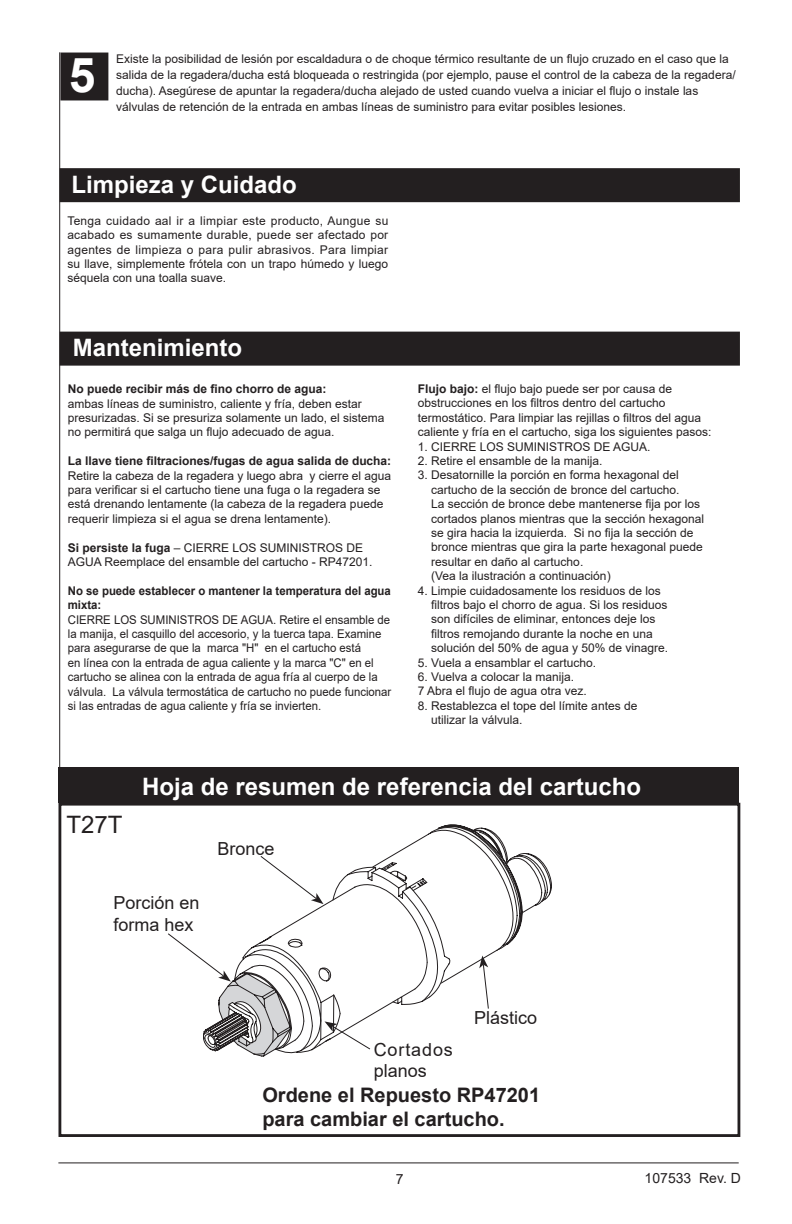
<style>
.page{position:relative;width:792px;height:1224px;background:#fff}
.page>*{position:absolute;margin:0;border:0;box-sizing:border-box;transform-origin:0 0}
.t1{font:700 48px "Arial";color:#fff}
.t2{font:700 24px "Arial";color:#fff}
.t3{font:24px "Arial";color:#231f20}
.t4{font:700 20px/24px "Arial";color:#231f20}
.t5{font:18px/21.6px "Arial";color:#231f20}
.t6{font:18px/21.6px "Arial";letter-spacing:.05em;color:#231f20}
.t7{font:14px "Arial";color:#231f20}
.t8{font:12px/14.4px "Arial";color:#231f20}
.t9{font:12px/14.4px "Arial";color:#231f20;scale:.95 1}
.t10{font:700 12px "Arial";color:#231f20}
.t11{font:700 12px/14.4px "Arial";color:#231f20;scale:.95 1}
.s1{font-weight:700}
</style>
<div class="page">
<div style="left:61px;top:54px;width:46px;height:45px;background:#231f20"></div>
<div style="left:60px;top:53px;width:48px;height:47px;border:2px solid #231f20"></div>
<hr style="left:58px;top:1162px;width:681px;height:1px;background:#231f20">
<svg style="left:276px;top:826px;width:275px;height:228px"></svg>
<div style="left:58px;top:768px;width:681px;height:35px;background:#231f20"></div>
<div style="left:61px;top:333px;width:678px;height:32px;background:#231f20"></div>
<div style="left:60px;top:332px;width:680px;height:34px;border:2px solid #231f20"></div>
<div style="left:61px;top:169px;width:678px;height:32px;background:#231f20"></div>
<div style="left:60px;top:168px;width:680px;height:34px;border:2px solid #231f20"></div>
<svg style="left:479px;top:956px;width:10px;height:54px"></svg>
<svg style="left:260px;top:855px;width:64px;height:49px"></svg>
<div style="left:58px;top:803px;width:682px;height:334px;border:3px solid #231f20"></div>
<svg style="left:168px;top:933px;width:122px;height:123px"></svg>
<svg style="left:325px;top:1021px;width:46px;height:29px"></svg>
<hr style="left:59px;top:52px;width:1px;height:719px;background:#231f20">
<h1 class="t1" style="left:69px;top:41px;width:28px">5</h1>
<p class="t8" style="left:116px;top:50px;width:621px;line-height:16px">Existe la posibilidad de lesión por escaldadura o de choque térmico resultante de un flujo cruzado en el caso que la salida de la regadera/ducha está bloqueada o restringida (por ejemplo, pause el control de la cabeza de la regadera/ ducha). Asegúrese de apuntar la regadera/ducha alejado de usted cuando vuelva a iniciar el flujo o instale las válvulas de retención de la entrada en ambas líneas de suministro para evitar posibles lesiones.</p>
<h2 class="t2" style="left:71px;top:168px;width:227px">Limpieza y Cuidado</h2>
<p class="t8" style="left:67px;top:213px;width:322px;text-align:justify">Tenga cuidado aal ir a limpiar este producto, Aungue su acabado es sumamente durable, puede ser afectado por agentes de limpieza o para pulir abrasivos. Para limpiar su llave, simplemente frótela con un trapo húmedo y luego séquela con una toalla suave.</p>
<h2 class="t2" style="left:73px;top:331px;width:171px">Mantenimiento</h2>
<p class="t10" style="left:68px;top:381px;width:260px">No puede recibir más de fino chorro de agua:</p>
<p class="t8" style="left:68px;top:396px;width:318px">ambas líneas de suministro, caliente y fría, deben estar presurizadas. Si se presuriza solamente un lado, el sistema no permitirá que salga un flujo adecuado de agua.</p>
<p class="t10" style="left:68px;top:453px;width:325px">La llave tiene filtraciones/fugas de agua salida de ducha:</p>
<p class="t8" style="left:68px;top:468px;width:325px">Retire la cabeza de la regadera y luego abra y cierre el agua para verificar si el cartucho tiene una fuga o la regadera se está drenando lentamente (la cabeza de la regadera puede requerir limpieza si el agua se drena lentamente).</p>
<p class="t8" style="left:68px;top:540px;width:306px"><span class="s1">Si persiste la fuga</span> – CIERRE LOS SUMINISTROS DE<br>AGUA Reemplace del ensamble del cartucho - RP47201.</p>
<p class="t11" style="left:68px;top:584px;width:342px">No se puede establecer o mantener la temperatura del agua mixta:</p>
<p class="t9" style="left:68px;top:612px;width:342px">CIERRE LOS SUMINISTROS DE AGUA. Retire el ensamble de la manija, el casquillo del accesorio, y la tuerca tapa. Examine para asegurarse de que la marca "H" en el cartucho está<br>en línea con la entrada de agua caliente y la marca "C" en el cartucho se alinea con la entrada de agua fría al cuerpo de la válvula. La válvula termostática de cartucho no puede funcionar si las entradas de agua caliente y fría se invierten.</p>
<p class="t8" style="left:418px;top:381px;width:295px"><span class="s1">Flujo bajo:</span> el flujo bajo puede ser por causa de obstrucciones en los filtros dentro del cartucho termostático. Para limpiar las rejillas o filtros del agua caliente y fría en el cartucho, siga los siguientes pasos:</p>
<p class="t8" style="left:418px;top:439px;width:234px">1. CIERRE LOS SUMINISTROS DE AGUA.</p>
<p class="t8" style="left:418px;top:453px;width:186px">2. Retire el ensamble de la manija.</p>
<p class="t8" style="left:431px;top:468px;width:274px;text-indent:-13px">3. Desatornille la porción en forma hexagonal del cartucho de la sección de bronce del cartucho.<br>La sección de bronce debe mantenerse fija por los cortados planos mientras que la sección hexagonal se gira hacia la izquierda. Si no fija la sección de bronce mientras que gira la parte hexagonal puede resultar en daño al cartucho.<br>(Vea la ilustración a continuación)</p>
<p class="t8" style="left:431px;top:583px;width:238px;text-indent:-13px">4. Limpie cuidadosamente los residuos de los filtros bajo el chorro de agua. Si los residuos son difíciles de eliminar, entonces deje los filtros remojando durante la noche en una solución del 50% de agua y 50% de vinagre.</p>
<p class="t8" style="left:418px;top:655px;width:180px">5. Vuela a ensamblar el cartucho.</p>
<p class="t8" style="left:418px;top:669px;width:170px">6. Vuelva a colocar la manija.<br>7 Abra el flujo de agua otra vez.</p>
<p class="t8" style="left:431px;top:698px;width:208px;text-indent:-13px">8. Restablezca el tope del límite antes de utilizar la válvula.</p>
<h2 class="t3" style="left:66px;top:808px;width:58px">T27T</h2>
<h2 class="t2" style="left:142px;top:770px;width:500px">Hoja de resumen de referencia del cartucho</h2>
<h3 class="t5" style="left:217px;top:838px;width:59px">Bronce</h3>
<h3 class="t5" style="left:113px;top:892px;width:88px">Porción en forma hex</h3>
<h3 class="t6" style="left:374px;top:1039px;width:81px">Cortados planos</h3>
<h3 class="t5" style="left:474px;top:1006px;width:65px">Plástico</h3>
<h3 class="t4" style="left:262px;top:1083px;width:279px">Ordene el Repuesto RP47201 para cambiar el cartucho.</h3>
<p class="t7" style="left:396px;top:1170px;width:9px">7</p>
<p class="t7" style="left:645px;top:1168px;width:98px">107533 Rev. D</p>
</div>
